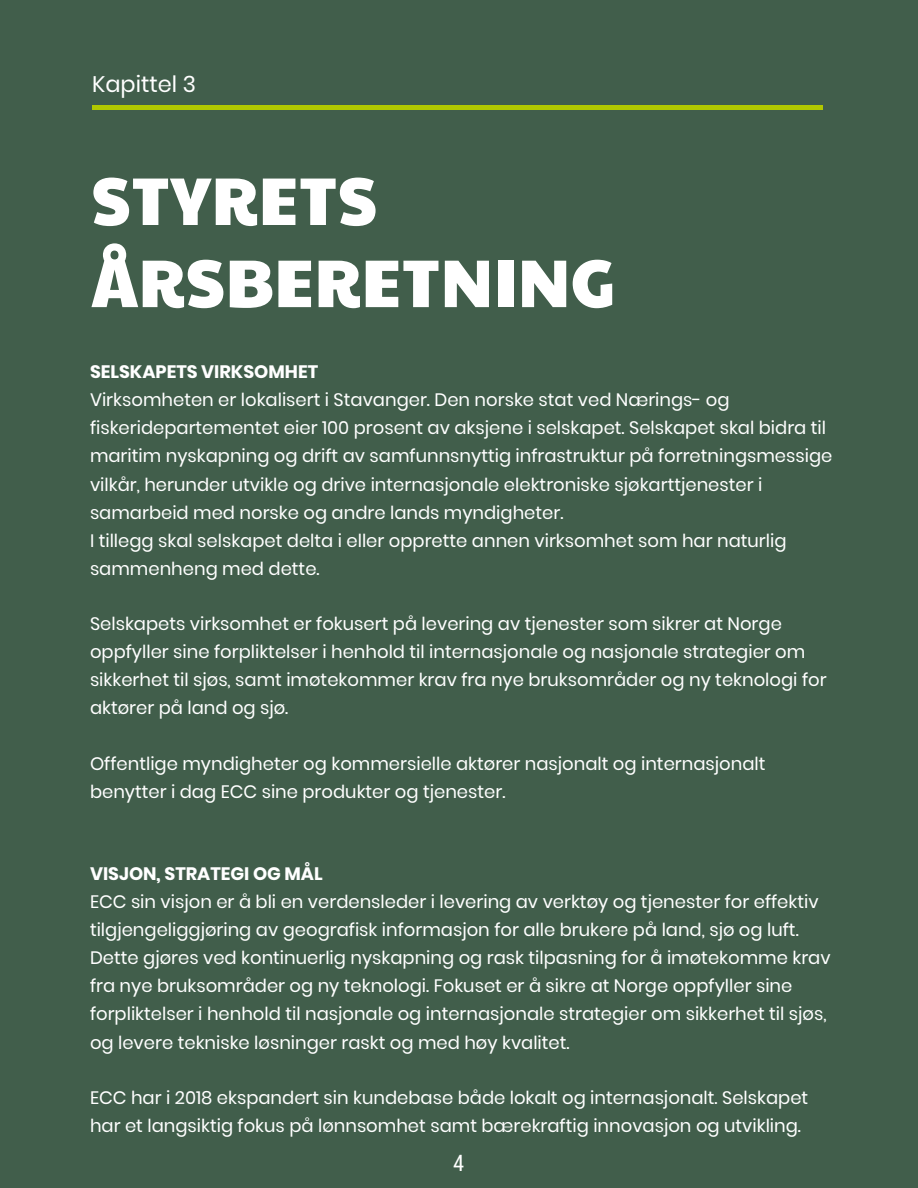
<style>
.page{position:relative;width:918px;height:1188px;background:#415e4b}
.page>*{position:absolute;margin:0;border:0;box-sizing:border-box;transform-origin:0 0}
.t1{font:67.5px/82.2px "Paytone One";color:#fff}
.t2{font:22.5px "Poppins";color:#fff}
.t3{font:22.5px "Roboto Condensed";color:#fff}
.t4{font:18px/28.2px "Poppins";color:#fff}
.t5{font:700 18px "Poppins";color:#fff}
</style>
<div class="page">
<hr style="left:92px;top:106px;width:730px;height:4px;background:#b1c800">
<p class="t2" style="left:92px;top:71px;width:105px">Kapittel 3</p>
<h1 class="t1" style="left:91px;top:153px;width:526px">STYRETS<br>ÅRSBERETNING</h1>
<p class="t5" style="left:90px;top:361px;width:230px">SELSKAPETS VIRKSOMHET</p>
<p class="t4" style="left:90px;top:386px;width:744px">Virksomheten er lokalisert i Stavanger. Den norske stat ved Nærings- og fiskeridepartementet eier 100 prosent av aksjene i selskapet. Selskapet skal bidra til maritim nyskapning og drift av samfunnsnyttig infrastruktur på forretningsmessige vilkår, herunder utvikle og drive internasjonale elektroniske sjøkarttjenester i samarbeid med norske og andre lands myndigheter.<br>I tillegg skal selskapet delta i eller opprette annen virksomhet som har naturlig sammenheng med dette.</p>
<p class="t4" style="left:90px;top:610px;width:738px">Selskapets virksomhet er fokusert på levering av tjenester som sikrer at Norge oppfyller sine forpliktelser i henhold til internasjonale og nasjonale strategier om sikkerhet til sjøs, samt imøtekommer krav fra nye bruksområder og ny teknologi for aktører på land og sjø.</p>
<p class="t4" style="left:90px;top:749px;width:677px">Offentlige myndigheter og kommersielle aktører nasjonalt og internasjonalt benytter i dag ECC sine produkter og tjenester.</p>
<p class="t5" style="left:90px;top:863px;width:234px">VISJON, STRATEGI OG MÅL</p>
<p class="t4" style="left:90px;top:888px;width:742px">ECC sin visjon er å bli en verdensleder i levering av verktøy og tjenester for effektiv tilgjengeliggjøring av geografisk informasjon for alle brukere på land, sjø og luft.<br>Dette gjøres ved kontinuerlig nyskapning og rask tilpasning for å imøtekomme krav fra nye bruksområder og ny teknologi. Fokuset er å sikre at Norge oppfyller sine forpliktelser i henhold til nasjonale og internasjonale strategier om sikkerhet til sjøs, og levere tekniske løsninger raskt og med høy kvalitet.</p>
<p class="t4" style="left:90px;top:1083px;width:720px">ECC har i 2018 ekspandert sin kundebase både lokalt og internasjonalt. Selskapet har et langsiktig fokus på lønnsomhet samt bærekraftig innovasjon og utvikling.</p>
<p class="t3" style="left:453px;top:1147px;width:13px">4</p>
</div>
